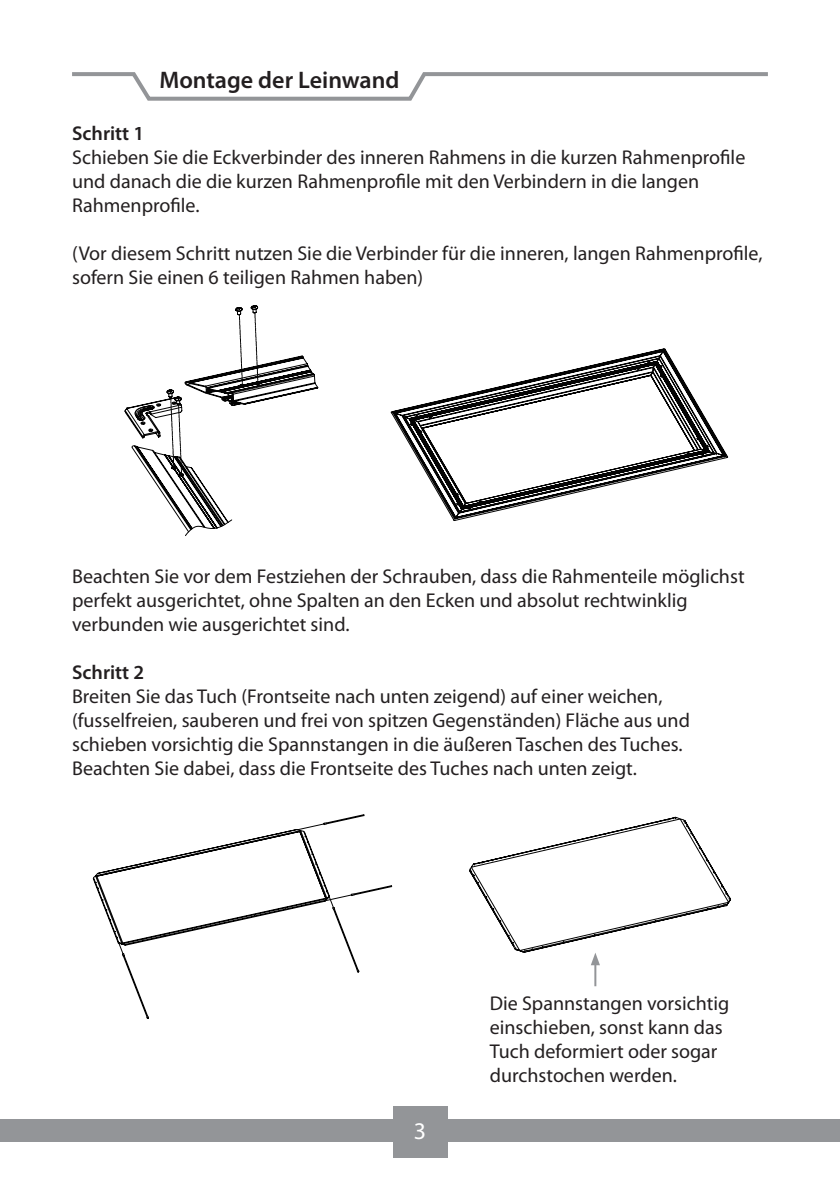
<style>
.page{position:relative;width:840px;height:1191px;background:#fff}
.page>*{position:absolute;margin:0;border:0;box-sizing:border-box;transform-origin:0 0}
.t1{font:600 24px "Myriad Pro";color:#231f20}
.t2{font:24px "Myriad Pro";color:#fff}
.t3{font:20px/24px "Myriad Pro";color:#231f20}
.t4{font:600 20px "Myriad Pro";color:#231f20}
</style>
<div class="page">
<div style="left:0;top:1118px;width:839px;height:23px;background:#939598"></div>
<div style="left:392px;top:1105px;width:55px;height:52px;background:#939598"></div>
<svg style="left:72px;top:72px;width:696px;height:29px"></svg>
<svg style="left:235px;top:305px;width:83px;height:97px"></svg>
<svg style="left:124px;top:312px;width:134px;height:224px"></svg>
<svg style="left:401px;top:348px;width:327px;height:173px"></svg>
<svg style="left:122px;top:820px;width:237px;height:199px"></svg>
<svg style="left:92px;top:823px;width:260px;height:131px"></svg>
<svg style="left:362px;top:814px;width:30px;height:73px"></svg>
<hr style="left:594px;top:962px;width:2px;height:24px;background:#939598">
<svg style="left:469px;top:816px;width:261px;height:149px"></svg>
<p class="t1" style="left:159px;top:71px;width:241px">Montage der Leinwand</p>
<p class="t4" style="left:72px;top:126px;width:74px">Schritt 1</p>
<p class="t3" style="left:72px;top:147px;width:674px">Schieben Sie die Eckverbinder des inneren Rahmens in die kurzen Rahmenprofile und danach die die kurzen Rahmenprofile mit den Verbindern in die langen<br>Rahmenprofile.</p>
<p class="t3" style="left:72px;top:243px;width:691px">(Vor diesem Schritt nutzen Sie die Verbinder für die inneren, langen Rahmenprofile, sofern Sie einen 6 teiligen Rahmen haben)</p>
<p class="t3" style="left:72px;top:566px;width:673px">Beachten Sie vor dem Festziehen der Schrauben, dass die Rahmenteile möglichst perfekt ausgerichtet, ohne Spalten an den Ecken und absolut rechtwinklig verbunden wie ausgerichtet sind.</p>
<p class="t4" style="left:72px;top:665px;width:74px">Schritt 2</p>
<p class="t3" style="left:72px;top:686px;width:619px">Breiten Sie das Tuch (Frontseite nach unten zeigend) auf einer weichen, (fusselfreien, sauberen und frei von spitzen Gegenständen) Fläche aus und schieben vorsichtig die Spannstangen in die äußeren Taschen des Tuches.<br>Beachten Sie dabei, dass die Frontseite des Tuches nach unten zeigt.</p>
<p class="t2" style="left:413px;top:1121px;width:14px">43</p>
<p class="t3" style="left:489px;top:993px;width:241px">Die Spannstangen vorsichtig einschieben, sonst kann das<br>Tuch deformiert oder sogar durchstochen werden.</p>
</div>
